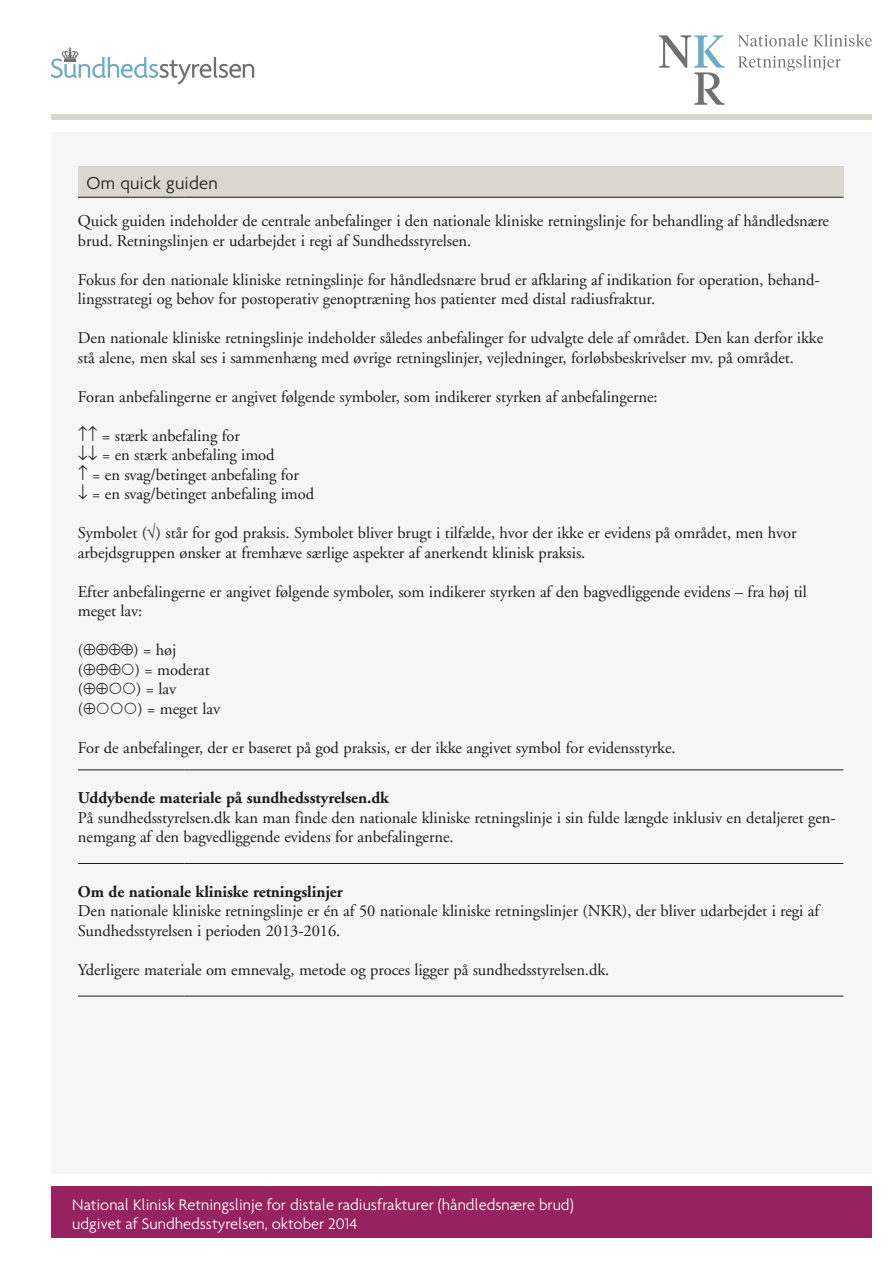
<style>
.page{position:relative;width:893px;height:1263px;background:#fff}
.page>*{position:absolute;margin:0;border:0;box-sizing:border-box;transform-origin:0 0}
.t1{font:300 18.75px "Agenda";letter-spacing:.01em;color:#1d1d1b}
.t2{font:16.5px/19.5px "Adobe Garamond";letter-spacing:-.005em;color:#1d1d1b}
.t3{font:300 16.5px/19.5px "Agenda";color:#fff}
.t4{font:700 16.5px "Adobe Garamond";letter-spacing:-.005em;color:#1d1d1b}
</style>
<div class="page">
<div style="left:51px;top:132px;width:821px;height:1042px;background:#f6f6f4"></div>
<div style="left:51px;top:114px;width:821px;height:5px;background:#dad8ce"></div>
<svg style="left:51px;top:47px;width:203px;height:37px"></svg>
<svg style="left:738px;top:34px;width:134px;height:13px"></svg>
<svg style="left:738px;top:55px;width:102px;height:16px"></svg>
<svg style="left:659px;top:35px;width:66px;height:70px"></svg>
<div style="left:51px;top:1186px;width:821px;height:51px;background:#96235f"></div>
<div style="left:78px;top:166px;width:765px;height:31px;background:#dad8ce"></div>
<hr style="left:78px;top:197px;width:106px;height:1px;background:#1d1d1b">
<hr style="left:184px;top:197px;width:659px;height:1px;background:#1d1d1b">
<hr style="left:78px;top:769px;width:106px;height:1px;background:#1d1d1b">
<hr style="left:184px;top:769px;width:659px;height:1px;background:#1d1d1b">
<hr style="left:78px;top:863px;width:106px;height:1px;background:#1d1d1b">
<hr style="left:184px;top:863px;width:659px;height:1px;background:#1d1d1b">
<hr style="left:78px;top:996px;width:106px;height:1px;background:#1d1d1b">
<hr style="left:184px;top:996px;width:659px;height:1px;background:#1d1d1b">
<p class="t1" style="left:86px;top:172px;width:133px">Om quick guiden</p>
<p class="t2" style="left:78px;top:212px;width:753px">Quick guiden indeholder de centrale anbefalinger i den nationale kliniske retningslinje for behandling af håndledsnære brud. Retningslinjen er udarbejdet i regi af Sundhedsstyrelsen.</p>
<p class="t2" style="left:78px;top:270px;width:743px">Fokus for den nationale kliniske retningslinje for håndledsnære brud er afklaring af indikation for operation, behand&shy;lingsstrategi og behov for postoperativ genoptræning hos patienter med distal radiusfraktur.</p>
<p class="t2" style="left:78px;top:329px;width:747px">Den nationale kliniske retningslinje indeholder således anbefalinger for udvalgte dele af området. Den kan derfor ikke stå alene, men skal ses i sammenhæng med øvrige retningslinjer, vejledninger, forløbsbeskrivelser mv. på området.</p>
<p class="t2" style="left:78px;top:387px;width:581px">Foran anbefalingerne er angivet følgende symboler, som indikerer styrken af anbefalingerne:</p>
<p class="t2" style="left:78px;top:426px;width:238px">↑↑ = stærk anbefaling for<br>↓↓ = en stærk anbefaling imod<br>↑ = en svag/betinget anbefaling for<br>↓ = en svag/betinget anbefaling imod</p>
<p class="t2" style="left:78px;top:524px;width:720px">Symbolet (√) står for god praksis. Symbolet bliver brugt i tilfælde, hvor der ikke er evidens på området, men hvor arbejdsgruppen ønsker at fremhæve særlige aspekter af anerkendt klinisk praksis.</p>
<p class="t2" style="left:78px;top:582px;width:730px">Efter anbefalingerne er angivet følgende symboler, som indikerer styrken af den bagvedliggende evidens – fra høj til meget lav:</p>
<p class="t2" style="left:78px;top:641px;width:133px">(⊕⊕⊕⊕) = høj (⊕⊕⊕ ) = moderat (⊕⊕</p>
<p class="t2" style="left:136px;top:680px;width:41px">) = lav</p>
<p class="t2" style="left:78px;top:699px;width:19px">(⊕</p>
<p class="t2" style="left:138px;top:699px;width:84px">) = meget lav</p>
<p class="t2" style="left:78px;top:738px;width:599px">For de anbefalinger, der er baseret på god praksis, er der ikke angivet symbol for evidensstyrke.</p>
<p class="t4" style="left:78px;top:789px;width:312px">Uddybende materiale på sundhedsstyrelsen.dk</p>
<p class="t2" style="left:78px;top:808px;width:759px">På sundhedsstyrelsen.dk kan man finde den nationale kliniske retningslinje i sin fulde længde inklusiv en detaljeret gen&shy;nemgang af den bagvedliggende evidens for anbefalingerne.</p>
<p class="t4" style="left:78px;top:882px;width:266px">Om de nationale kliniske retningslinjer</p>
<p class="t2" style="left:78px;top:902px;width:743px">Den nationale kliniske retningslinje er én af 50 nationale kliniske retningslinjer (NKR), der bliver udarbejdet i regi af<br>Sundhedsstyrelsen i perioden 2013-2016.</p>
<p class="t2" style="left:78px;top:960px;width:533px">Yderligere materiale om emnevalg, metode og proces ligger på sundhedsstyrelsen.dk.</p>
<p class="t3" style="left:72px;top:1194px;width:503px">National Klinisk Retningslinje for distale radiusfrakturer (håndledsnære brud) udgivet af Sundhedsstyrelsen, oktober 2014</p>
</div>
